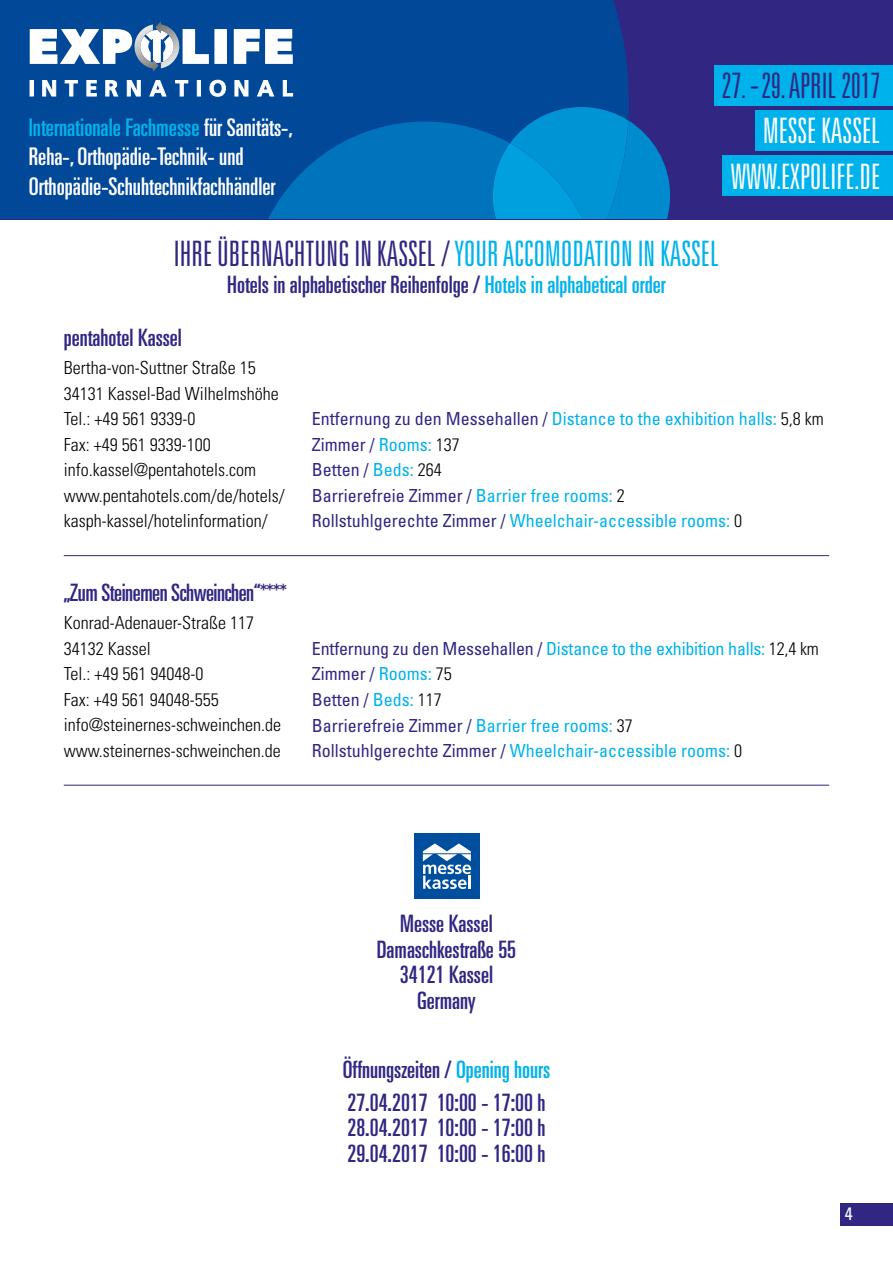
<style>
.page{position:relative;width:893px;height:1263px;background:#fff}
.page>*{position:absolute;margin:0;border:0;box-sizing:border-box;transform-origin:0 0}
.t1{font:300 ultra-condensed 35.1px "Univers LT Std";color:#312783}
.t2{font:300 ultra-condensed 35.1px/45.3px "Univers LT Std";color:#fff;text-align:right}
.t3{font:ultra-condensed 24.3px/29.2px "Univers LT Std";color:#fff}
.t4{font:ultra-condensed 24px/25.5px "Univers LT Std";color:#312783}
.t5{font:ultra-condensed 24px "Univers LT Std";letter-spacing:-.02em;color:#312783}
.t6{font:condensed 18px/25.5px "Univers LT Std";color:#312783}
.t7{font:300 condensed 18px/25.5px "Univers LT Std";color:#000}
.t8{font:condensed 18px "Univers LT Std";color:#fff}
.s1{color:#00b2eb}
.s2{font-weight:300;color:#000}
</style>
<div class="page">
<div style="left:841px;top:1202px;width:52px;height:23px;background:#312783"></div>
<div style="left:0;top:0;width:893px;height:219px;background:#312783"></div>
<div style="left:0;top:0;width:629px;height:219px;background:#024899"></div>
<svg style="left:268px;top:107px;width:402px;height:112px;background:#0273bc"></svg>
<div style="left:714px;top:65px;width:179px;height:41px;background:#00b2eb"></div>
<div style="left:755px;top:110px;width:138px;height:41px;background:#00b2eb"></div>
<div style="left:723px;top:156px;width:170px;height:40px;background:#00b2eb"></div>
<div style="left:30px;top:80px;width:4px;height:16px;border:1px solid #fff"></div>
<svg style="left:42px;top:80px;width:14px;height:17px"></svg>
<svg style="left:64px;top:80px;width:14px;height:17px"></svg>
<svg style="left:86px;top:80px;width:11px;height:17px"></svg>
<svg style="left:105px;top:80px;width:14px;height:17px"></svg>
<svg style="left:127px;top:80px;width:14px;height:17px"></svg>
<svg style="left:149px;top:79px;width:18px;height:18px"></svg>
<svg style="left:175px;top:80px;width:14px;height:17px"></svg>
<svg style="left:197px;top:80px;width:4px;height:16px"></svg>
<svg style="left:209px;top:79px;width:17px;height:18px"></svg>
<svg style="left:234px;top:80px;width:15px;height:17px"></svg>
<svg style="left:256px;top:79px;width:19px;height:18px"></svg>
<svg style="left:282px;top:80px;width:11px;height:17px"></svg>
<svg style="left:28px;top:21px;width:183px;height:51px;background:#7499c3"></svg>
<div style="left:216px;top:31px;width:9px;height:31px;background:#fff"></div>
<div style="left:214px;top:29px;width:13px;height:35px;border:4px solid #fff"></div>
<svg style="left:232px;top:27px;width:63px;height:39px;background:#a0bad8"></svg>
<hr style="left:64px;top:555px;width:765px;height:1px;background:#312783">
<hr style="left:64px;top:785px;width:765px;height:1px;background:#312783">
<div style="left:414px;top:833px;width:66px;height:66px;background:#004f9f"></div>
<svg style="left:423px;top:843px;width:48px;height:46px"></svg>
<h1 class="t1" style="left:722px;top:67px;width:160px">27. -- 29. APRIL 2017</h1>
<h1 class="t2" style="left:731px;top:108px;width:151px">MESSE KASSEL<br>WWW.EXPOLIFE.DE</h1>
<h2 class="t3" style="left:29px;top:113px;width:266px"><span class="s1">Internationale Fachmesse</span> für Sanitäts-,<br>Reha-, Orthopädie-Technik- und<br>Orthopädie-Schuhtechnikfachhändler</h2>
<h1 class="t1" style="left:174px;top:235px;width:547px">IHRE ÜBERNACHTUNG IN KASSEL / <span class="s1">YOUR ACCOMODATION IN KASSEL</span></h1>
<h3 class="t4" style="left:227px;top:272px;width:440px">Hotels in alphabetischer Reihenfolge / <span class="s1">Hotels in alphabetical order</span></h3>
<h3 class="t4" style="left:64px;top:324px;width:120px">pentahotel Kassel</h3>
<p class="t7" style="left:64px;top:355px;width:223px">Bertha-von-Suttner Straße 15<br>34131 Kassel-Bad Wilhelmshöhe<br>Tel.: +49 561 9339-0<br>Fax: +49 561 9339-100 info.kassel@pentahotels.com www.pentahotels.com/de/hotels/ kasph-kassel/hotelinformation/</p>
<h3 class="t5" style="left:64px;top:579px;width:225px">„Zum Steinernen Schweinchen“****</h3>
<p class="t7" style="left:64px;top:610px;width:219px">Konrad-Adenauer-Straße 117<br>34132 Kassel<br>Tel.: +49 561 94048-0<br>Fax: +49 561 94048-555 info@steinernes-schweinchen.de www.steinernes-schweinchen.de</p>
<p class="t6" style="left:312px;top:406px;width:513px">Entfernung zu den Messehallen / <span class="s1">Distance to the exhibition halls:</span> <span class="s2">5,8 km </span>Zimmer / <span class="s1">Rooms:</span> <span class="s2">137<br></span>Betten / <span class="s1">Beds:</span> <span class="s2">264<br></span>Barrierefreie Zimmer / <span class="s1">Barrier free rooms:</span> <span class="s2">2<br></span>Rollstuhlgerechte Zimmer / <span class="s1">Wheelchair-accessible rooms:</span> <span class="s2">0</span></p>
<p class="t6" style="left:312px;top:635px;width:508px">Entfernung zu den Messehallen / <span class="s1">Distance to the exhibition halls:</span> <span class="s2">12,4 km </span>Zimmer / <span class="s1">Rooms:</span> <span class="s2">75<br></span>Betten / <span class="s1">Beds:</span> <span class="s2">117<br></span>Barrierefreie Zimmer / <span class="s1">Barrier free rooms:</span> <span class="s2">37<br></span>Rollstuhlgerechte Zimmer / <span class="s1">Wheelchair-accessible rooms:</span> <span class="s2">0</span></p>
<h3 class="t4" style="left:377px;top:911px;width:141px;text-align:center">Messe Kassel<br>Damaschkestraße 55<br>34121 Kassel<br>Germany</h3>
<h3 class="t4" style="left:343px;top:1053px;width:209px;line-height:33px">Öffnungszeiten / <span class="s1">Opening hours<br></span>27.04.2017 10:00 - 17:00 h</h3>
<h3 class="t4" style="left:347px;top:1115px;width:200px">28.04.2017 10:00 - 17:00 h<br>29.04.2017 10:00 - 16:00 h</h3>
<p class="t8" style="left:845px;top:1202px;width:9px">4</p>
</div>
